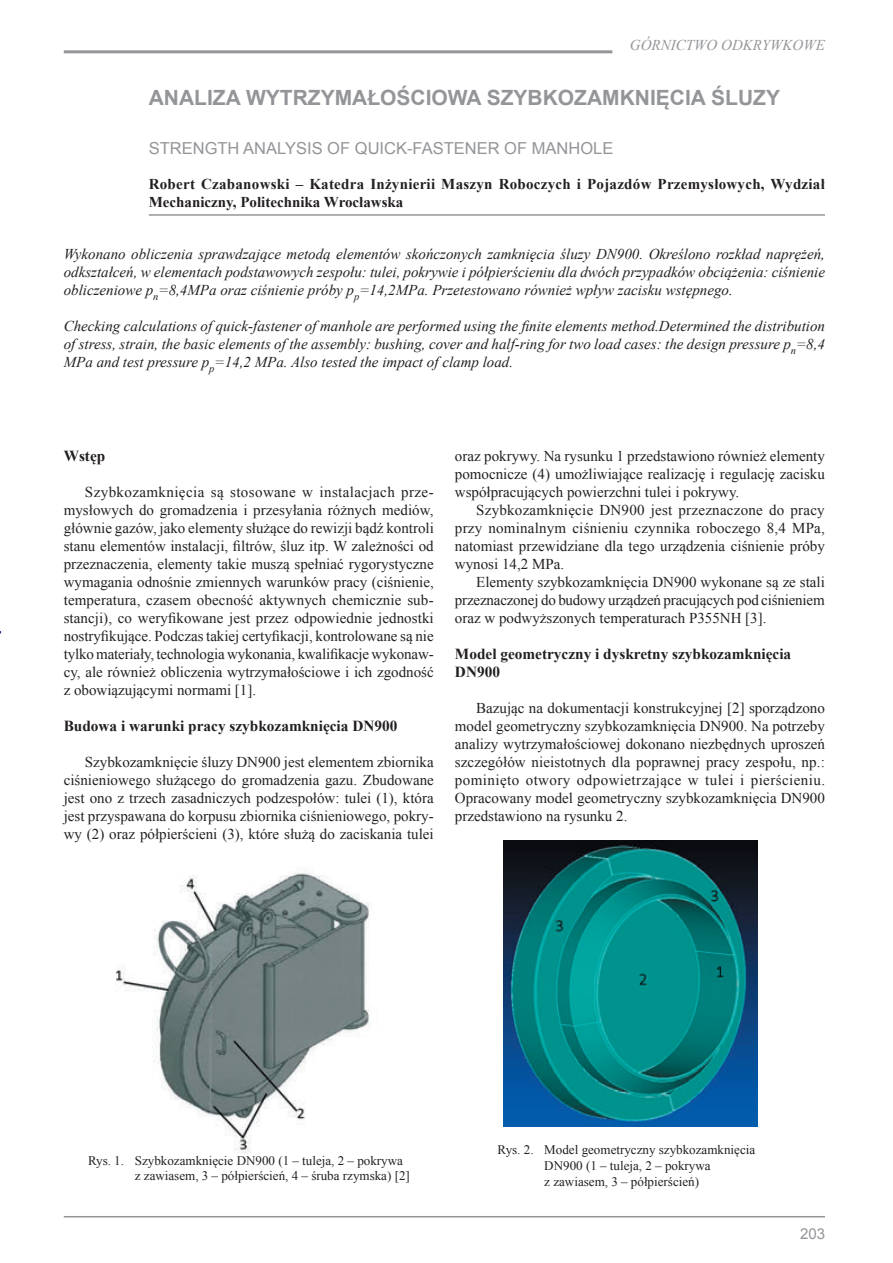
<style>
.page{position:relative;width:893px;height:1263px;background:#fff}
.page>*{position:absolute;margin:0;border:0;box-sizing:border-box;transform-origin:0 0}
.t1{font:700 21px "Arial";color:#939598}
.t2{font:16.5px "Arial";color:#939598}
.t3{font:700 15.3px/18px "Times New Roman";color:#231f20}
.t4{font:15px/18px "Times New Roman";color:#231f20;text-align:justify}
.t5{font:italic 15px/18px "Times New Roman";color:#231f20;text-align:justify}
.t6{font:700 15px/18px "Times New Roman";letter-spacing:.015em;color:#231f20}
.t7{font:italic 15px "Times New Roman";color:#939598}
.t8{font:15px "Arial";color:#939598}
.t9{font:13.05px/15.6px "Times New Roman";color:#231f20}
</style>
<div class="page">
<hr style="left:64px;top:1216px;width:761px;height:1px;background:#939598">
<hr style="left:64px;top:50px;width:548px;height:3px;background:#939598">
<hr style="left:149px;top:214px;width:676px;height:2px;background:#939598">
<img style="left:116px;top:868px;width:253px;height:285px">
<img style="left:503px;top:840px;width:255px;height:286px">
<p class="t7" style="left:630px;top:35px;width:197px">GÓRNICTWO ODKRYWKOWE</p>
<h1 class="t1" style="left:149px;top:83px;width:633px">ANALIZA WYTRZYMAŁOŚCIOWA SZYBKOZAMKNIĘCIA ŚLUZY</h1>
<p class="t2" style="left:149px;top:138px;width:466px">STRENGTH ANALYSIS OF QUICK-FASTENER OF MANHOLE</p>
<p class="t6" style="left:149px;top:175px;width:677px">Robert Czabanowski – Katedra Inżynierii Maszyn Roboczych i Pojazdów Przemysłowych, Wydział<br>Mechaniczny, Politechnika Wrocławska</p>
<p class="t5" style="left:64px;top:245px;width:763px">Wykonano obliczenia sprawdzające metodą elementów skończonych zamknięcia śluzy DN900. Określono rozkład naprężeń, odkształceń, w elementach podstawowych zespołu: tulei, pokrywie i półpierścieniu dla dwóch przypadków obciążenia: ciśnienie obliczeniowe p<sub>n</sub>=8,4MPa oraz ciśnienie próby p<sub>p</sub>=14,2MPa. Przetestowano również wpływ zacisku wstępnego.</p>
<p class="t5" style="left:64px;top:317px;width:763px">Checking calculations of quick-fastener of manhole are performed using the finite elements method.Determined the distribution of stress, strain, the basic elements of the assembly: bushing, cover and half-ring for two load cases: the design pressure p<sub>n</sub>=8,4<br>MPa and test pressure p<sub>p</sub>=14,2 MPa. Also tested the impact of clamp load.</p>
<p class="t3" style="left:64px;top:447px;width:43px">Wstęp</p>
<p class="t4" style="left:64px;top:483px;width:372px;text-indent:21px">Szybkozamknięcia są stosowane w instalacjach prze&shy;mysłowych do gromadzenia i przesyłania różnych mediów, głównie gazów, jako elementy służące do rewizji bądź kontroli stanu elementów instalacji, filtrów, śluz itp. W zależności od przeznaczenia, elementy takie muszą spełniać rygorystyczne wymagania odnośnie zmiennych warunków pracy (ciśnienie, temperatura, czasem obecność aktywnych chemicznie sub&shy;stancji), co weryfikowane jest przez odpowiednie jednostki nostryfikujące. Podczas takiej certyfikacji, kontrolowane są nie tylko materiały, technologia wykonania, kwalifikacje wykonaw&shy;cy, ale również obliczenia wytrzymałościowe i ich zgodność z obowiązującymi normami [1].</p>
<p class="t3" style="left:64px;top:716px;width:335px">Budowa i warunki pracy szybkozamknięcia DN900</p>
<p class="t4" style="left:64px;top:752px;width:372px;text-indent:21px">Szybkozamknięcie śluzy DN900 jest elementem zbiornika ciśnieniowego służącego do gromadzenia gazu. Zbudowane jest ono z trzech zasadniczych podzespołów: tulei (1), która jest przyspawana do korpusu zbiornika ciśnieniowego, pokry&shy;wy (2) oraz półpierścieni (3), które służą do zaciskania tulei</p>
<p class="t4" style="left:455px;top:447px;width:371px">oraz pokrywy. Na rysunku 1 przedstawiono również elementy pomocnicze (4) umożliwiające realizację i regulację zacisku współpracujących powierzchni tulei i pokrywy.</p>
<p class="t4" style="left:455px;top:501px;width:371px;text-indent:21px">Szybkozamknięcie DN900 jest przeznaczone do pracy przy nominalnym ciśnieniu czynnika roboczego 8,4 MPa, natomiast przewidziane dla tego urządzenia ciśnienie próby wynosi 14,2 MPa.</p>
<p class="t4" style="left:455px;top:573px;width:371px;text-indent:21px">Elementy szybkozamknięcia DN900 wykonane są ze stali przeznaczonej do budowy urządzeń pracujących pod ciśnieniem oraz w podwyższonych temperaturach P355NH [3].</p>
<p class="t3" style="left:455px;top:644px;width:338px">Model geometryczny i dyskretny szybkozamknięcia<br>DN900</p>
<p class="t4" style="left:455px;top:699px;width:372px;text-indent:21px">Bazując na dokumentacji konstrukcyjnej [2] sporządzono model geometryczny szybkozamknięcia DN900. Na potrzeby analizy wytrzymałościowej dokonano niezbędnych uproszeń szczegółów nieistotnych dla poprawnej pracy zespołu, np.: pominięto otwory odpowietrzające w tulei i pierścieniu.<br>Opracowany model geometryczny szybkozamknięcia DN900 przedstawiono na rysunku 2.</p>
<p class="t9" style="left:135px;top:1152px;width:277px;text-indent:-47px">Rys. 1. Szybkozamknięcie DN900 (1 – tuleja, 2 – pokrywa z zawiasem, 3 – półpierścień, 4 – śruba rzymska) [2]</p>
<p class="t9" style="left:544px;top:1142px;width:212px;text-indent:-47px">Rys. 2. Model geometryczny szybkozamknięcia<br>DN900 (1 – tuleja, 2 – pokrywa<br>z zawiasem, 3 – półpierścień)</p>
<p class="t8" style="left:800px;top:1224px;width:27px">203</p>
</div>
